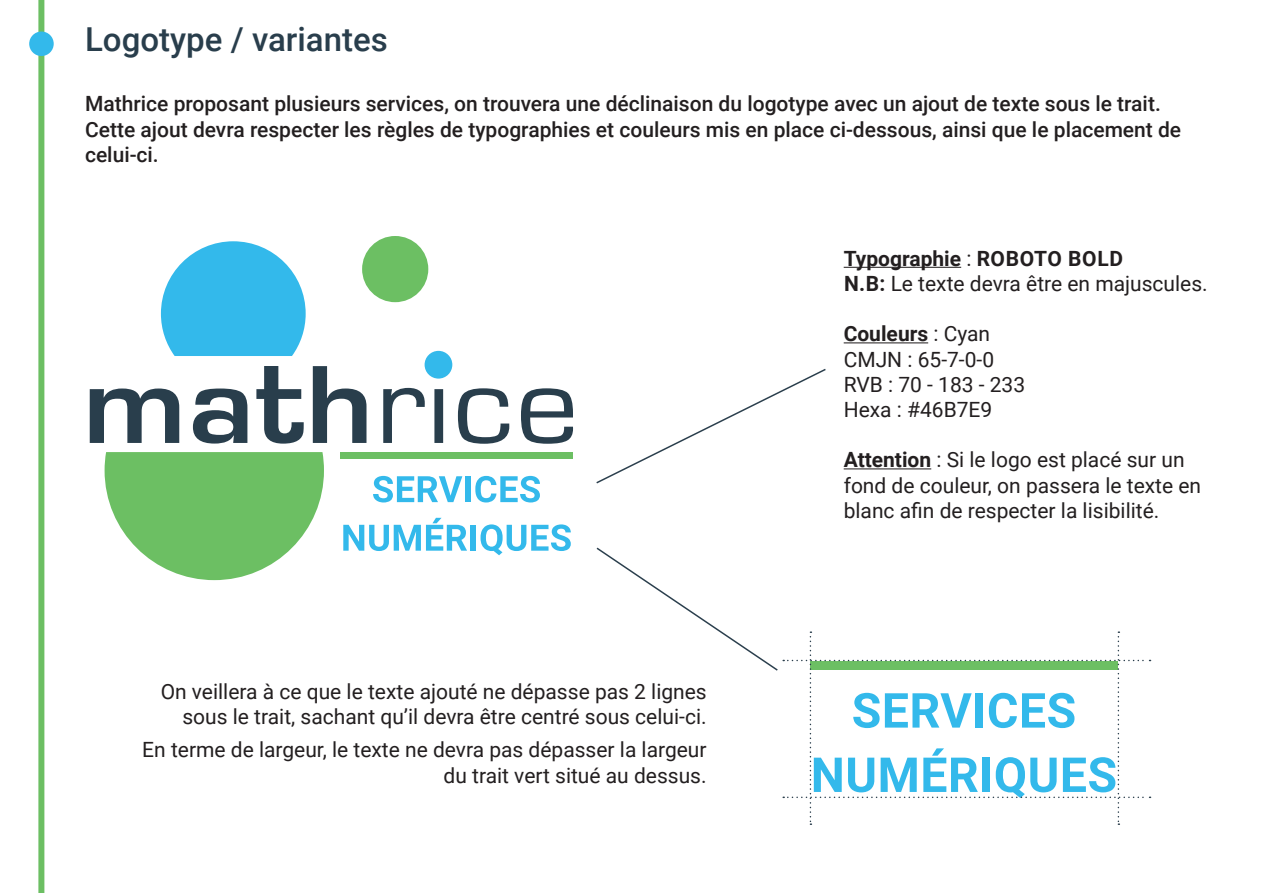
<style>
.page{position:relative;width:1263px;height:893px;background:#fff}
.page>*{position:absolute;margin:0;border:0;box-sizing:border-box;transform-origin:0 0}
.t1{font:500 33px "Roboto";color:#293e4c}
.t2{font:21px/25.2px "Roboto";color:#231f20;text-align:right}
.t3{font:500 21px/25.2px "Roboto";color:#231f20}
.t4{font:700 21px "Roboto";color:#231f20}
.s1{font-weight:400}
.s2{font-weight:700}
</style>
<div class="page">
<div style="left:38px;top:0;width:6px;height:893px;background:#6cbf63"></div>
<div style="left:29px;top:32px;width:25px;height:24px;background:#33b9eb;border-radius:50%"></div>
<div style="left:362px;top:236px;width:66px;height:66px;background:#6cbf63;border-radius:50%"></div>
<svg style="left:161px;top:241px;width:145px;height:115px"></svg>
<svg style="left:90px;top:388px;width:89px;height:55px"></svg>
<svg style="left:193px;top:388px;width:54px;height:56px"></svg>
<svg style="left:313px;top:366px;width:53px;height:77px"></svg>
<svg style="left:383px;top:388px;width:42px;height:55px"></svg>
<svg style="left:434px;top:389px;width:9px;height:54px"></svg>
<svg style="left:458px;top:388px;width:51px;height:56px"></svg>
<svg style="left:521px;top:388px;width:52px;height:56px"></svg>
<div style="left:425px;top:351px;width:27px;height:28px;background:#33b9eb;border-radius:50%"></div>
<svg style="left:256px;top:366px;width:48px;height:78px"></svg>
<svg style="left:105px;top:452px;width:219px;height:128px"></svg>
<div style="left:341px;top:452px;width:232px;height:7px;background:#6cbf63"></div>
<svg style="left:373px;top:476px;width:89px;height:26px"></svg>
<div style="left:465px;top:476px;width:6px;height:26px;background:#33b9eb"></div>
<svg style="left:475px;top:476px;width:65px;height:26px"></svg>
<svg style="left:343px;top:518px;width:124px;height:33px"></svg>
<div style="left:471px;top:525px;width:5px;height:26px;background:#33b9eb"></div>
<svg style="left:480px;top:524px;width:91px;height:31px"></svg>
<svg style="left:596px;top:368px;width:230px;height:116px"></svg>
<hr style="left:844px;top:267px;width:117px;height:1px;background:#231f20">
<hr style="left:844px;top:342px;width:84px;height:1px;background:#231f20">
<hr style="left:844px;top:468px;width:87px;height:1px;background:#231f20">
<svg style="left:596px;top:547px;width:554px;height:278px"></svg>
<p class="t1" style="left:85px;top:16px;width:304px">Logotype / variantes</p>
<p class="t3" style="left:85px;top:91px;width:1077px">Mathrice proposant plusieurs services, on trouvera une déclinaison du logotype avec un ajout de texte sous le trait.</p>
<p class="t3" style="left:85px;top:116px;width:1098px">Cette ajout devra respecter les règles de typographies et couleurs mis en place ci-dessous, ainsi que le placement de celui-ci.</p>
<p class="t2" style="left:161px;top:678px;width:548px">On veillera à ce que le texte ajouté ne dépasse pas 2 lignes sous le trait, sachant qu’il devra être centré sous celui-ci.</p>
<p class="t2" style="left:142px;top:737px;width:566px">En terme de largeur, le texte ne devra pas dépasser la largeur du trait vert situé au dessus.</p>
<p class="t4" style="left:844px;top:244px;width:281px">Typographie <span class="s1">:</span> ROBOTO BOLD</p>
<p class="t2" style="left:844px;top:270px;width:365px"><span class="s2">N.B:</span> Le texte devra être en majuscules.</p>
<p class="t4" style="left:844px;top:319px;width:148px">Couleurs <span class="s1">: Cyan</span></p>
<p class="t2" style="left:844px;top:346px;width:152px">CMJN : 65-7-0-0</p>
<p class="t2" style="left:844px;top:371px;width:183px">RVB : 70 - 183 - 233</p>
<p class="t2" style="left:844px;top:396px;width:150px">Hexa : #46B7E9</p>
<p class="t2" style="left:844px;top:446px;width:359px;text-align:left"><span class="s2">Attention</span> : Si le logo est placé sur un fond de couleur, on passera le texte en blanc afin de respecter la lisibilité.</p>
</div>
